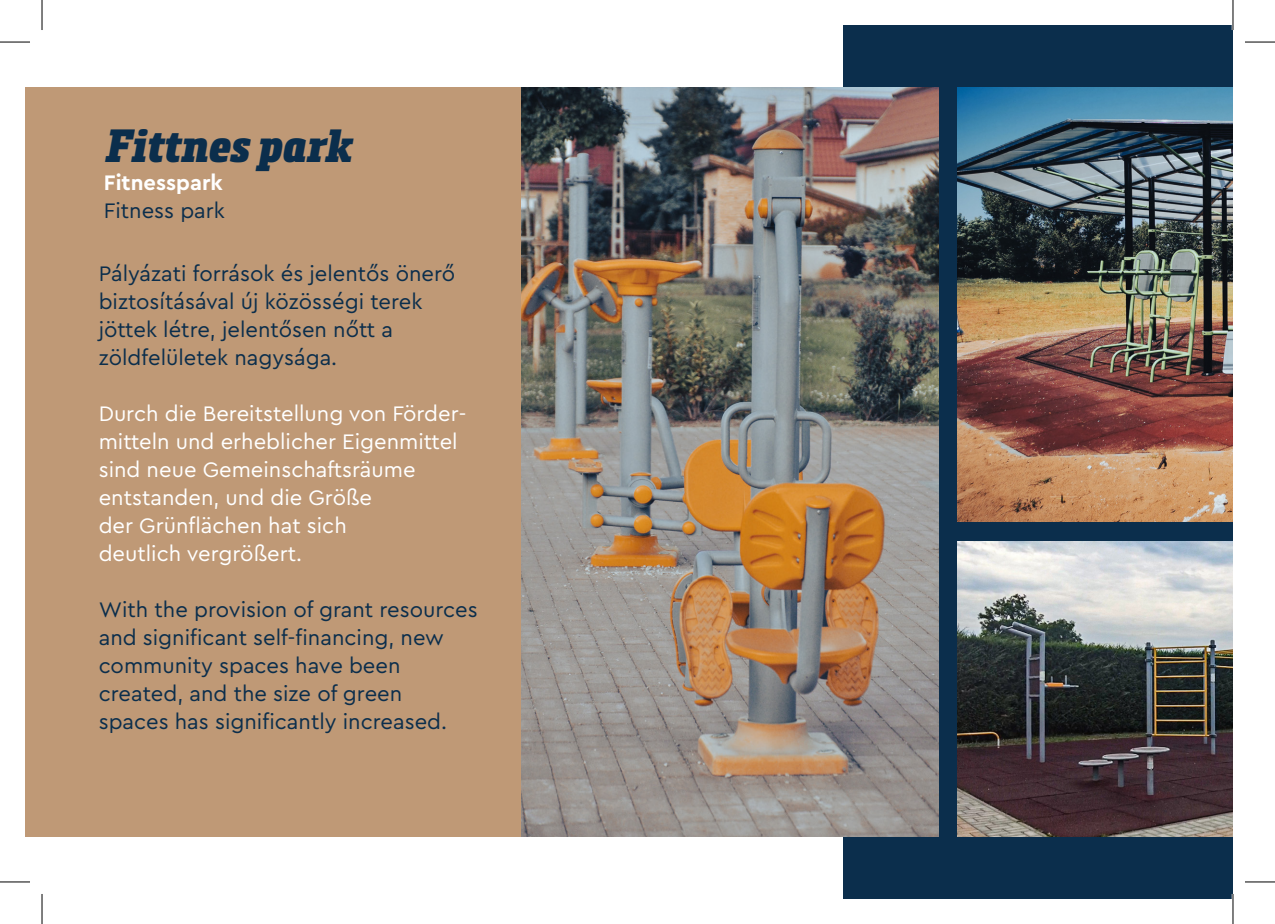
<style>
.page{position:relative;width:1275px;height:924px;background:#fff}
.page>*{position:absolute;margin:0;border:0;box-sizing:border-box;transform-origin:0 0}
.t1{font:italic 900 45.8px "Metronic Slab Narrow";color:#0b2e4c}
.Paragraph_Style_1{font:22px/28px "Cera PRO";color:#0b2e4c}
.Paragraph_Style_1-2{font:22px/28px "Cera PRO";color:#fff}
.t2{font:700 22px "Cera PRO";color:#fff}
</style>
<div class="page">
<div style="left:25px;top:87px;width:818px;height:749px;background:#bf9976"></div>
<div style="left:843px;top:25px;width:390px;height:873px;background:#0b2e4c"></div>
<img style="left:958px;top:541px;width:275px;height:295px">
<img style="left:957px;top:87px;width:276px;height:434px">
<img style="left:521px;top:87px;width:417px;height:749px">
<hr style="left:1231px;top:0;width:3px;height:30px;background:#fff">
<hr style="left:1231px;top:893px;width:3px;height:30px;background:#fff">
<hr style="left:0;top:42px;width:30px;height:1px;background:#000">
<hr style="left:1245px;top:42px;width:30px;height:1px;background:#000">
<hr style="left:0;top:881px;width:30px;height:1px;background:#000">
<hr style="left:1245px;top:881px;width:30px;height:1px;background:#000">
<hr style="left:42px;top:0;width:1px;height:30px;background:#000">
<hr style="left:42px;top:893px;width:1px;height:30px;background:#000">
<hr style="left:1232px;top:0;width:1px;height:30px;background:#000">
<hr style="left:1232px;top:893px;width:1px;height:30px;background:#000">
<p class="t1" style="left:104px;top:117px;width:249px">Fittnes park</p>
<p class="t2" style="left:104px;top:167px;width:120px">Fitnesspark</p>
<p class="Paragraph_Style_1" style="left:104px;top:195px;width:123px">Fitness park</p>
<p class="Paragraph_Style_1" style="left:99px;top:258px;width:358px">Pályázati források és jelentős önerő biztosításával új közösségi terek</p>
<p class="Paragraph_Style_1" style="left:99px;top:314px;width:296px">jöttek létre, jelentősen nőtt a</p>
<p class="Paragraph_Style_1" style="left:99px;top:342px;width:240px">zöldfelületek nagysága.</p>
<p class="Paragraph_Style_1-2" style="left:99px;top:398px;width:369px">Durch die Bereitstellung von Förder&shy;mitteln und erheblicher Eigenmittel sind neue Gemeinschaftsräume</p>
<p class="Paragraph_Style_1-2" style="left:99px;top:482px;width:275px">entstanden, und die Größe</p>
<p class="Paragraph_Style_1-2" style="left:99px;top:510px;width:250px">der Grünflächen hat sich</p>
<p class="Paragraph_Style_1-2" style="left:99px;top:538px;width:205px">deutlich vergrößert.</p>
<p class="Paragraph_Style_1" style="left:99px;top:594px;width:380px">With the provision of grant resources and significant self-financing, new community spaces have been</p>
<p class="Paragraph_Style_1" style="left:99px;top:678px;width:305px">created, and the size of green</p>
<p class="Paragraph_Style_1" style="left:99px;top:706px;width:350px">spaces has significantly increased.</p>
</div>
